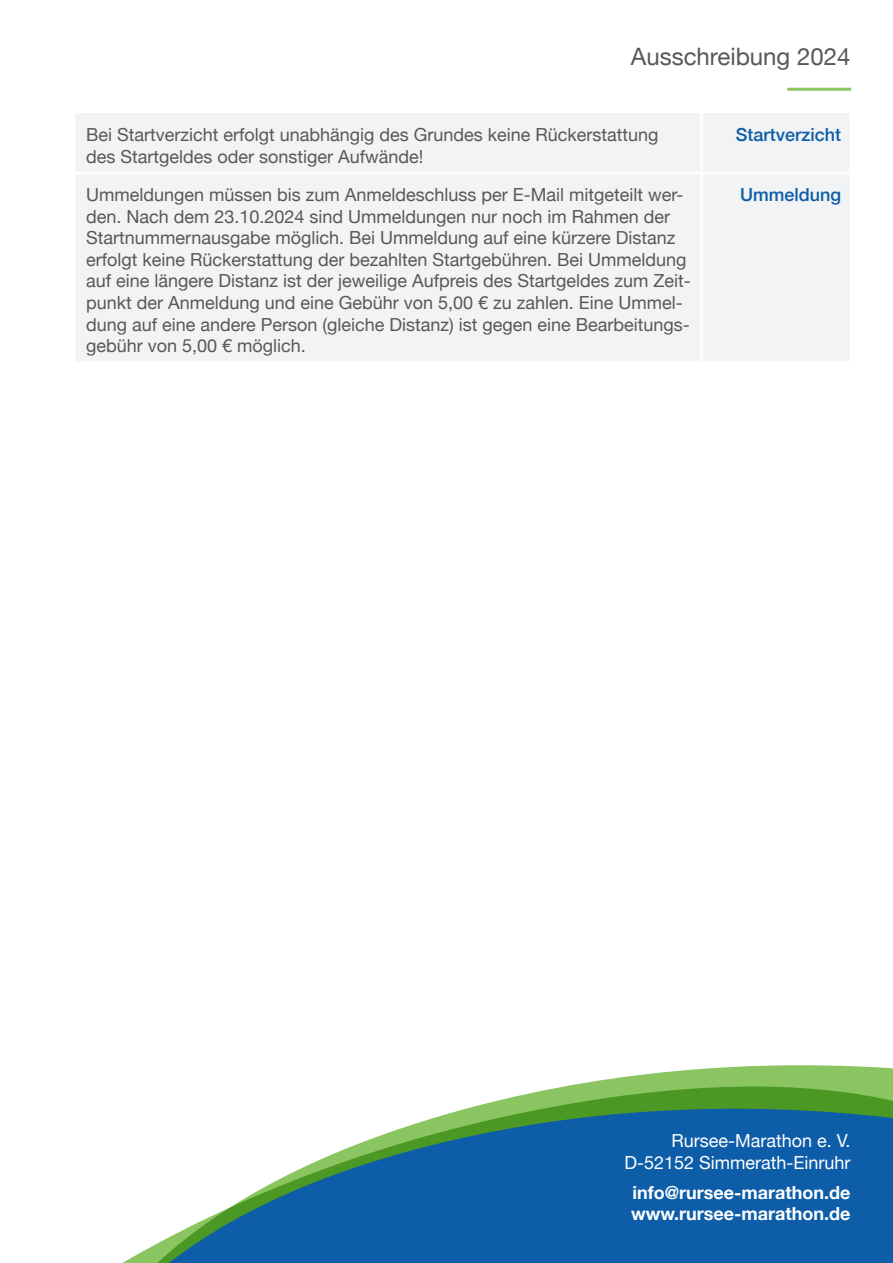
<style>
.page{position:relative;width:893px;height:1263px;background:#fff}
.page>*{position:absolute;margin:0;border:0;box-sizing:border-box;transform-origin:0 0}
.t1{font:24px "Helvetica Neue";color:#57585a}
.t2{font:18px/21.6px "Helvetica Neue";color:#57585a}
.t3{font:700 18px "Helvetica Neue";color:#fff}
.t4{font:18px "Helvetica Neue";color:#fff}
.t5{font:500 18px "Helvetica Neue";color:#0d5da8}
</style>
<div class="page">
<hr style="left:787px;top:88px;width:64px;height:3px;background:#8bc561">
<svg style="left:497px;top:1065px;width:396px;height:36px;fill:#8bc561"></svg>
<svg style="left:122px;top:1101px;width:771px;height:162px;fill:#0d5da8"></svg>
<div style="left:76px;top:113px;width:773px;height:248px;background:#f2f3f4"></div>
<hr style="left:700px;top:113px;width:3px;height:59px;background:#fff">
<hr style="left:75px;top:172px;width:627px;height:3px;background:#fff">
<hr style="left:702px;top:172px;width:148px;height:3px;background:#fff">
<hr style="left:700px;top:175px;width:3px;height:186px;background:#fff">
<p class="t1" style="left:631px;top:40px;width:221px">Ausschreibung 2024</p>
<p class="t2" style="left:86px;top:125px;width:574px">Bei Startverzicht erfolgt unabhängig des Grundes keine Rückerstattung</p>
<p class="t2" style="left:86px;top:146px;width:339px">des Startgeldes oder sonstiger Aufwände!</p>
<p class="t5" style="left:736px;top:120px;width:107px">Startverzicht</p>
<p class="t2" style="left:86px;top:185px;width:606px">Ummeldungen müssen bis zum Anmeldeschluss per E-Mail mitgeteilt wer&shy;den. Nach dem 23.10.2024 sind Ummeldungen nur noch im Rahmen der Startnummernausgabe möglich. Bei Ummeldung auf eine kürzere Distanz erfolgt keine Rückerstattung der bezahlten Startgebühren. Bei Ummeldung auf eine längere Distanz ist der jeweilige Aufpreis des Startgeldes zum Zeit&shy;punkt der Anmeldung und eine Gebühr von 5,00 € zu zahlen. Eine Ummel&shy;dung auf eine andere Person (gleiche Distanz) ist gegen eine Bearbeitungs&shy;gebühr von 5,00 € möglich.</p>
<p class="t5" style="left:740px;top:180px;width:102px">Ummeldung</p>
<p class="t4" style="left:671px;top:1128px;width:181px">Rursee-Marathon e. V.</p>
<p class="t4" style="left:624px;top:1149px;width:228px">D-52152 Simmerath-Einruhr</p>
<p class="t3" style="left:632px;top:1178px;width:220px">info@rursee-marathon.de</p>
<p class="t3" style="left:631px;top:1200px;width:221px">www.rursee-marathon.de</p>
</div>
